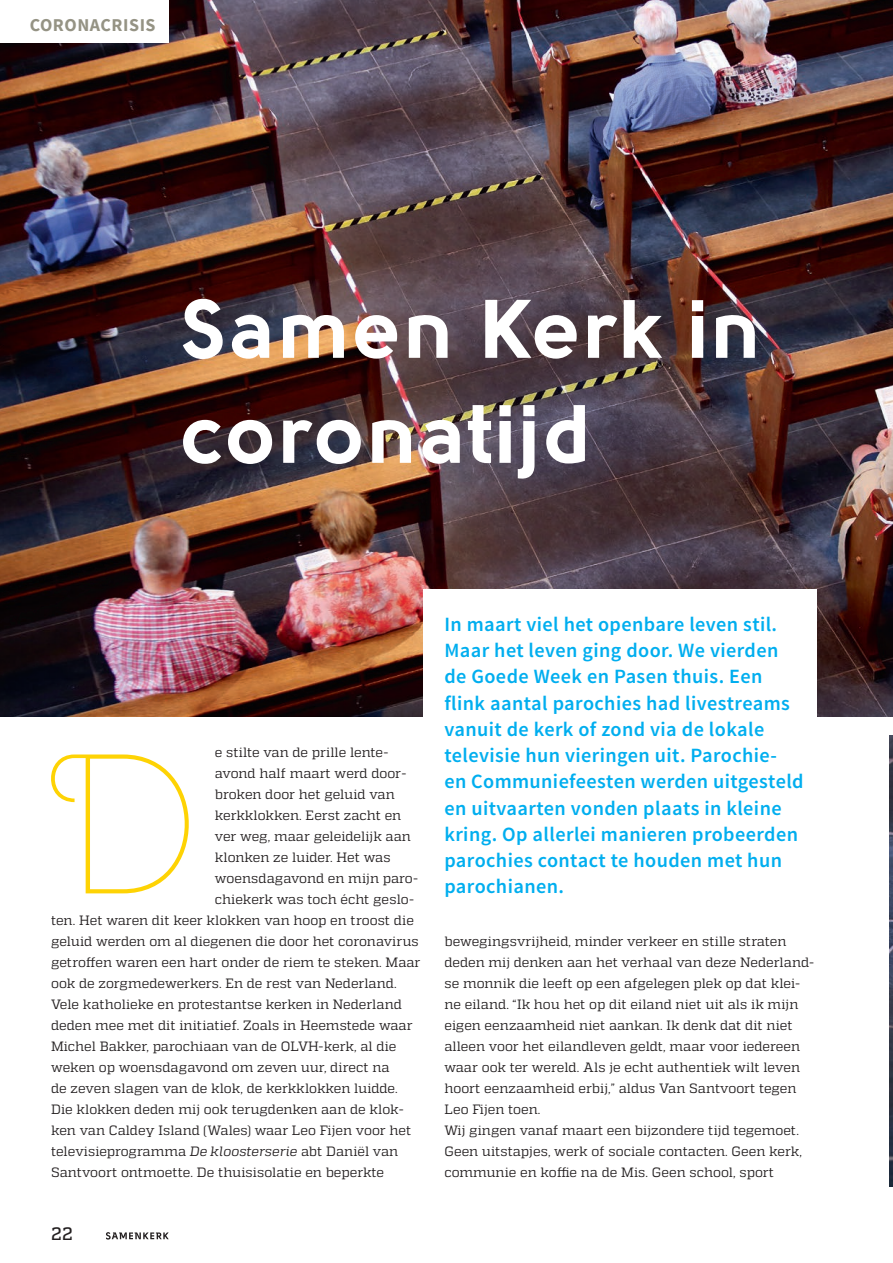
<style>
.page{position:relative;width:893px;height:1263px;background:#fff}
.page>*{position:absolute;margin:0;border:0;box-sizing:border-box;transform-origin:0 0}
.t1{font:198.45px "Solomon Thin Deco";color:#fed304}
.KOP_B{font:900 82.5px "Solomon";letter-spacing:.03em;color:#fff}
.Introtekst{font:600 20.25px/26.2px "Source Sans Pro";letter-spacing:.02em;color:#00aeef}
.t2{font:700 18px "Source Sans Pro";letter-spacing:.03em;color:#959384}
.t3{font:500 18px "Quadon";color:#231f20}
.t4{font:13.5px/21px "Quadon";color:#231f20}
.s1{font-style:italic}
</style>
<div class="page">
<img style="left:0;top:0;width:893px;height:717px">
<div style="left:0;top:0;width:169px;height:43px;background:#fff"></div>
<div style="left:423px;top:589px;width:393px;height:194px;background:#fff"></div>
<img style="left:889px;top:736px;width:4px;height:450px">
<svg style="left:106px;top:1232px;width:63px;height:7px"></svg>
<p class="t2" style="left:30px;top:12px;width:127px">CORONACRISIS</p>
<p class="KOP_B" style="left:182px;top:280px;width:581px">Samen Kerk in</p>
<p class="KOP_B" style="left:182px;top:385px;width:412px">coronatijd</p>
<p class="t4" style="left:215px;top:741px;width:175px">e stilte van de prille lente-</p>
<p class="t4" style="left:215px;top:762px;width:193px">avond half maart werd door-</p>
<p class="t4" style="left:215px;top:783px;width:181px">broken door het geluid van</p>
<p class="t4" style="left:215px;top:804px;width:188px">kerkklokken. Eerst zacht en</p>
<p class="t4" style="left:215px;top:825px;width:198px">ver weg, maar geleidelijk aan</p>
<p class="t4" style="left:215px;top:846px;width:177px">klonken ze luider. Het was</p>
<p class="t4" style="left:215px;top:867px;width:205px">woensdagavond en mijn paro-</p>
<p class="t4" style="left:215px;top:888px;width:201px">chiekerk was toch écht geslo-</p>
<p class="t4" style="left:51px;top:909px;width:364px">ten. Het waren dit keer klokken van hoop en troost die</p>
<p class="t4" style="left:51px;top:930px;width:369px">geluid werden om al diegenen die door het coronavirus</p>
<p class="t4" style="left:51px;top:951px;width:371px">getroffen waren een hart onder de riem te steken. Maar</p>
<p class="t4" style="left:51px;top:972px;width:347px">ook de zorgmedewerkers. En de rest van Nederland.</p>
<p class="t4" style="left:51px;top:993px;width:352px">Vele katholieke en protestantse kerken in Nederland</p>
<p class="t4" style="left:51px;top:1014px;width:363px">deden mee met dit initiatief. Zoals in Heemstede waar</p>
<p class="t4" style="left:51px;top:1035px;width:347px">Michel Bakker, parochiaan van de OLVH-kerk, al die</p>
<p class="t4" style="left:51px;top:1056px;width:340px">weken op woensdagavond om zeven uur, direct na</p>
<p class="t4" style="left:51px;top:1077px;width:348px">de zeven slagen van de klok, de kerkklokken luidde.</p>
<p class="t4" style="left:51px;top:1098px;width:362px">Die klokken deden mij ook terugdenken aan de klok&shy;ken van Caldey Island (Wales) waar Leo Fijen voor het televisieprogramma <span class="s1">De kloosterserie</span> abt Daniël van Santvoort ontmoette. De thuisisolatie en beperkte</p>
<p class="t1" style="left:50px;top:721px;width:155px">D</p>
<h3 class="t3" style="left:51px;top:1223px;width:23px">22</h3>
<p class="Introtekst" style="left:444px;top:611px;width:361px">In maart viel het openbare leven stil.<br>Maar het leven ging door. We vierden de Goede Week en Pasen thuis. Een flink aantal parochies had livestreams vanuit de kerk of zond via de lokale televisie hun vieringen uit. Parochie&shy;en Communiefeesten werden uitgesteld en uitvaarten vonden plaats in kleine kring. Op allerlei manieren probeerden parochies contact te houden met hun parochianen.</p>
<p class="t4" style="left:444px;top:930px;width:371px">bewegingsvrijheid, minder verkeer en stille straten deden mij denken aan het verhaal van deze Nederland&shy;se monnik die leeft op een afgelegen plek op dat klei&shy;ne eiland. “Ik hou het op dit eiland niet uit als ik mijn eigen eenzaamheid niet aankan. Ik denk dat dit niet alleen voor het eilandleven geldt, maar voor iedereen waar ook ter wereld. Als je echt authentiek wilt leven hoort eenzaamheid erbij,” aldus Van Santvoort tegen Leo Fijen toen.</p>
<p class="t4" style="left:444px;top:1119px;width:359px">Wij gingen vanaf maart een bijzondere tijd tegemoet.<br>Geen uitstapjes, werk of sociale contacten. Geen kerk, communie en koffie na de Mis. Geen school, sport</p>
</div>
